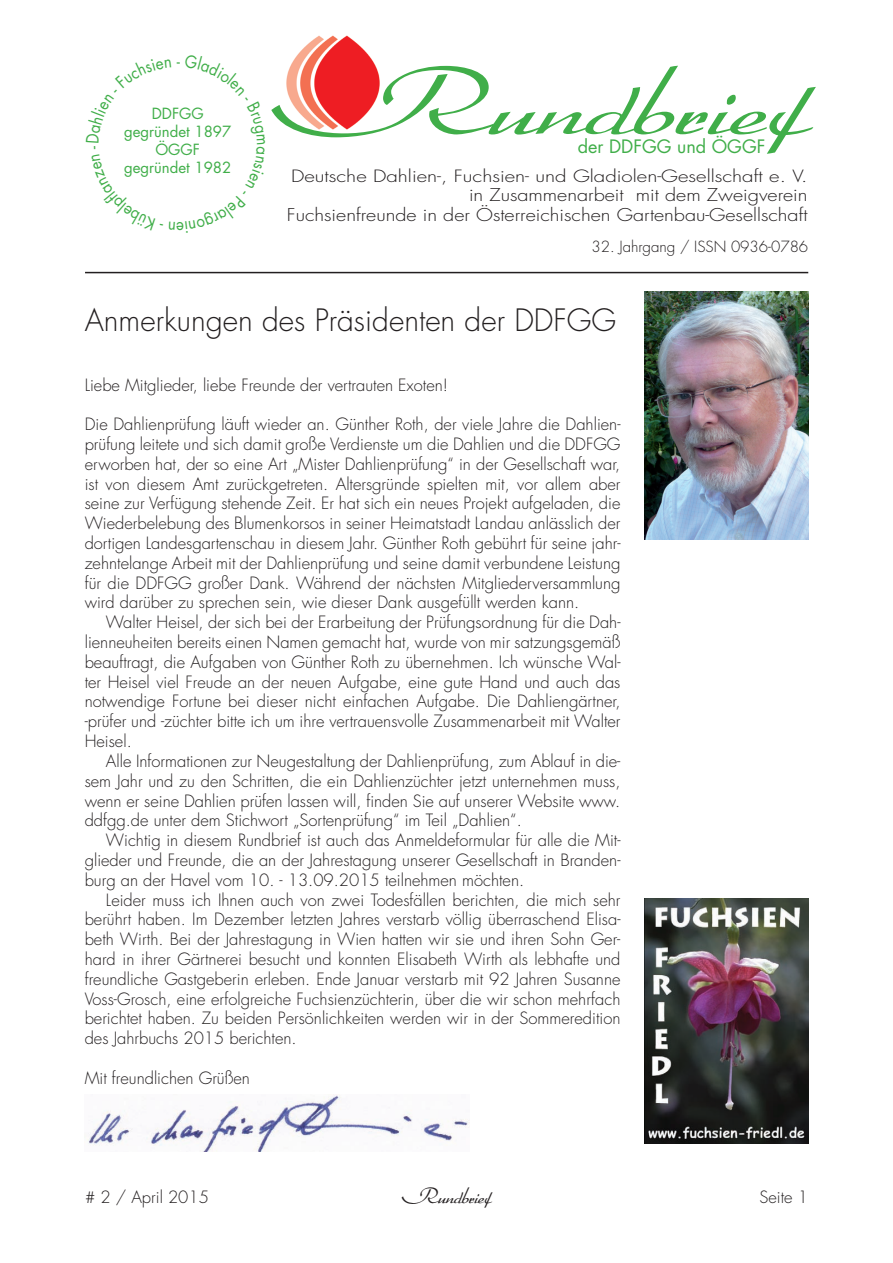
<style>
.page{position:relative;width:893px;height:1263px;background:#fff}
.page>*{position:absolute;margin:0;border:0;box-sizing:border-box;transform-origin:0 0}
.t1{font:300 90px "Arabella Pro";color:#40ae49;scale:1.4 1}
.t2{font:300 30px "Futura Std";color:#231f20}
.t3{font:300 21px "Arabella Pro";color:#231f20}
.t4{font:18px "Futura Std";color:#40ae49}
.t5{font:300 17.1px/19.8px "Futura Std";color:#231f20;text-align:right;scale:1.15 1}
.t6{font:300 16.5px/19.8px "Futura Std";color:#231f20;text-align:justify}
.t7{font:300 16.5px "Futura Std";color:#231f20;scale:1.24 1}
.t8{font:15px/18px "Futura Std";color:#40ae49;text-align:center}
.t9{font:300 15px "Futura Std";color:#231f20}
</style>
<div class="page">
<hr style="left:85px;top:272px;width:723px;height:1px;background:#231f20">
<img style="left:644px;top:291px;width:164px;height:248px">
<img style="left:87px;top:1094px;width:383px;height:57px">
<img style="left:644px;top:898px;width:164px;height:246px">
<img style="left:286px;top:35px;width:94px;height:95px">
<p class="t8" style="left:124px;top:105px;width:109px">DDFGG gegründet 1897<br>ÖGGF gegründet 1982</p>
<h1 class="t1" style="left:271px;top:54px;width:384px">Rundbrief</h1>
<p class="t4" style="left:578px;top:135px;width:189px">der DDFGG und ÖGGF</p>
<p class="t7" style="left:291px;top:166px;width:418px">Deutsche Dahlien-, Fuchsien- und Gladiolen-Gesellschaft e. V.</p>
<p class="t5" style="left:287px;top:186px;width:454px">in Zusammenarbeit mit dem Zweigverein<br>Fuchsienfreunde in der Österreichischen Gartenbau-Gesellschaft</p>
<p class="t9" style="left:591px;top:237px;width:218px">32. Jahrgang / ISSN 0936-0786</p>
<h2 class="t2" style="left:85px;top:302px;width:533px">Anmerkungen des Präsidenten der DDFGG</h2>
<p class="t6" style="left:85px;top:375px;width:365px">Liebe Mitglieder, liebe Freunde der vertrauten Exoten!</p>
<p class="t6" style="left:85px;top:415px;width:537px">Die Dahlienprüfung läuft wieder an. Günther Roth, der viele Jahre die Dahlien&shy;prüfung leitete und sich damit große Verdienste um die Dahlien und die DDFGG erworben hat, der so eine Art „Mister Dahlienprüfung“ in der Gesellschaft war, ist von diesem Amt zurückgetreten. Altersgründe spielten mit, vor allem aber seine zur Verfügung stehende Zeit. Er hat sich ein neues Projekt aufgeladen, die Wiederbelebung des Blumenkorsos in seiner Heimatstadt Landau anlässlich der dortigen Landesgartenschau in diesem Jahr. Günther Roth gebührt für seine jahr&shy;zehntelange Arbeit mit der Dahlienprüfung und seine damit verbundene Leistung für die DDFGG großer Dank. Während der nächsten Mitgliederversammlung wird darüber zu sprechen sein, wie dieser Dank ausgefüllt werden kann.</p>
<p class="t6" style="left:85px;top:613px;width:537px;text-indent:21px">Walter Heisel, der sich bei der Erarbeitung der Prüfungsordnung für die Dah&shy;lienneuheiten bereits einen Namen gemacht hat, wurde von mir satzungsgemäß beauftragt, die Aufgaben von Günther Roth zu übernehmen. Ich wünsche Wal&shy;ter Heisel viel Freude an der neuen Aufgabe, eine gute Hand und auch das notwendige Fortune bei dieser nicht einfachen Aufgabe. Die Dahliengärtner, -prüfer und -züchter bitte ich um ihre vertrauensvolle Zusammenarbeit mit Walter Heisel.</p>
<p class="t6" style="left:85px;top:751px;width:537px;text-indent:21px">Alle Informationen zur Neugestaltung der Dahlienprüfung, zum Ablauf in die&shy;sem Jahr und zu den Schritten, die ein Dahlienzüchter jetzt unternehmen muss, wenn er seine Dahlien prüfen lassen will, finden Sie auf unserer Website www. ddfgg.de unter dem Stichwort „Sortenprüfung“ im Teil „Dahlien“.</p>
<p class="t6" style="left:85px;top:831px;width:537px;text-indent:21px">Wichtig in diesem Rundbrief ist auch das Anmeldeformular für alle die Mit&shy;glieder und Freunde, die an der Jahrestagung unserer Gesellschaft in Branden&shy;burg an der Havel vom 10. - 13.09.2015 teilnehmen möchten.</p>
<p class="t6" style="left:85px;top:890px;width:537px;text-indent:21px">Leider muss ich Ihnen auch von zwei Todesfällen berichten, die mich sehr berührt haben. Im Dezember letzten Jahres verstarb völlig überraschend Elisa&shy;beth Wirth. Bei der Jahrestagung in Wien hatten wir sie und ihren Sohn Ger&shy;hard in ihrer Gärtnerei besucht und konnten Elisabeth Wirth als lebhafte und freundliche Gastgeberin erleben. Ende Januar verstarb mit 92 Jahren Susanne Voss-Grosch, eine erfolgreiche Fuchsienzüchterin, über die wir schon mehrfach berichtet haben. Zu beiden Persönlichkeiten werden wir in der Sommeredition des Jahrbuchs 2015 berichten.</p>
<p class="t6" style="left:85px;top:1068px;width:167px">Mit freundlichen Grüßen</p>
<p class="t6" style="left:85px;top:1187px;width:125px"># 2 / April 2015</p>
<p class="t3" style="left:402px;top:1184px;width:91px">Rundbrief</p>
<p class="t6" style="left:759px;top:1187px;width:50px">Seite 1</p>
</div>
